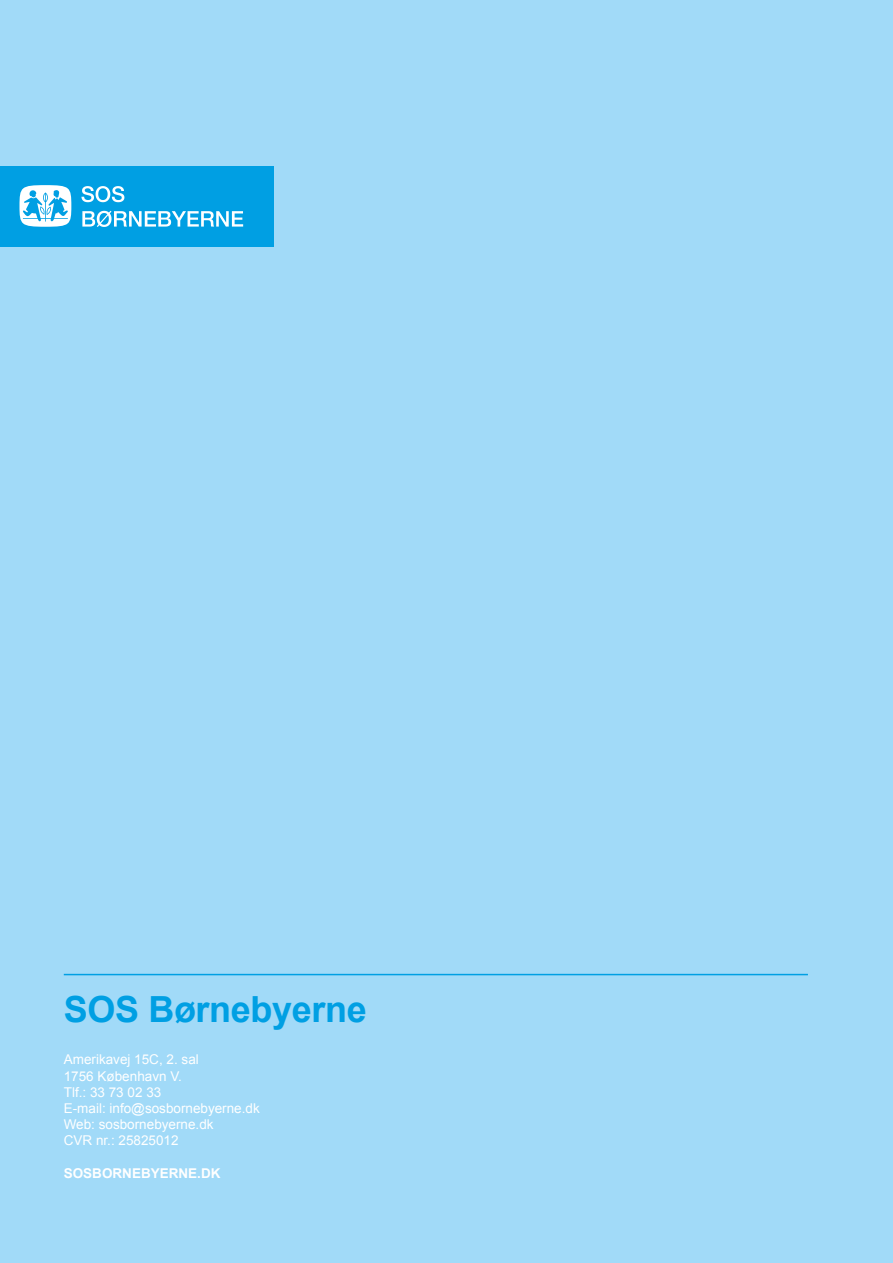
<style>
.page{position:relative;width:893px;height:1263px;background:#a1daf8}
.page>*{position:absolute;margin:0;border:0;box-sizing:border-box;transform-origin:0 0}
.t1{font:700 36px "Arial";letter-spacing:-.01em;color:#009fe3}
.t2{font:13.5px/16.2px "Arial";color:#fff}
.t3{font:700 13.5px "Arial";color:#fff}
</style>
<div class="page">
<hr style="left:64px;top:974px;width:744px;height:1px;background:#009fe3">
<div style="left:0;top:166px;width:273px;height:80px;background:#009fe3"></div>
<svg style="left:19px;top:185px;width:52px;height:42px"></svg>
<svg style="left:81px;top:186px;width:43px;height:16px"></svg>
<svg style="left:82px;top:211px;width:161px;height:16px"></svg>
<h1 class="t1" style="left:64px;top:985px;width:305px">SOS Børnebyerne</h1>
<p class="t2" style="left:64px;top:1052px;width:198px">Amerikavej 15C, 2. sal<br>1756 København V.<br>Tlf.: 33 73 02 33<br>E-mail: info@sosbornebyerne.dk<br>Web: sosbornebyerne.dk<br>CVR nr.: 25825012</p>
<p class="t3" style="left:64px;top:1164px;width:158px">SOSBORNEBYERNE.DK</p>
</div>
